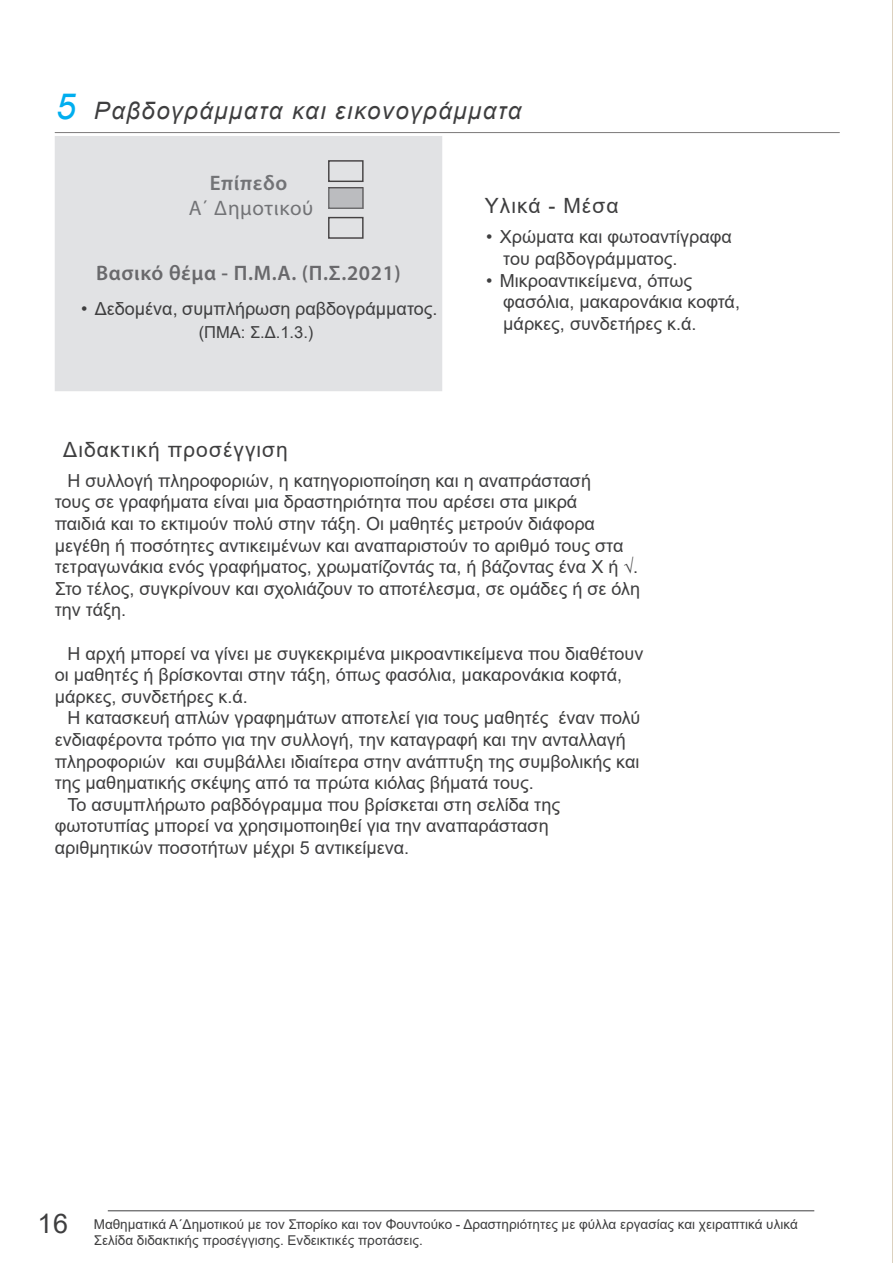
<style>
.page{position:relative;width:893px;height:1263px;background:#fff}
.page>*{position:absolute;margin:0;border:0;box-sizing:border-box;transform-origin:0 0}
.title_2{font:27px "Arial";color:#3e3e3f}
.title_1{font:italic 24px "Arial";letter-spacing:.06em;color:#3e3e3f}
.ylika{font:21px "Arial";letter-spacing:.05em;color:#3e3e3f}
.t1{font:600 21px "Myriad Pro";letter-spacing:.03em;color:#69696c}
.t2{font:21px "Myriad Pro";letter-spacing:.03em;color:#727376}
.t3{font:600 21px "Myriad Pro";letter-spacing:.03em;color:#727376}
.teachers_text{font:18px/21.6px "Arial";color:#3e3e3f}
.normal_11{font:16.5px "Arial";color:#3e3e3f}
.t4{font:13.5px/16.2px "Arial";color:#3e3e3f}
.s1{font-size:36px;color:#00aeef}
</style>
<div class="page">
<hr style="left:108px;top:1210px;width:706px;height:1px;background:#3e3e3f">
<hr style="left:55px;top:132px;width:785px;height:1px;background:#231f20">
<div style="left:56px;top:137px;width:385px;height:253px;background:#e1e2e4"></div>
<div style="left:55px;top:136px;width:387px;height:255px;border:2px solid #e1e2e4"></div>
<div style="left:328px;top:160px;width:36px;height:22px;border:1px solid #231f20"></div>
<div style="left:328px;top:187px;width:36px;height:22px;border:1px solid #231f20"></div>
<div style="left:328px;top:217px;width:36px;height:22px;border:1px solid #231f20"></div>
<hr style="left:892px;top:0;width:1px;height:1263px;background:#a48656">
<div style="left:329px;top:188px;width:34px;height:20px;background:#bbbcbf"></div>
<p class="title_1" style="left:55px;top:95px;width:468px"><span class="s1">5</span> Ραβδογράμματα και εικονογράμματα</p>
<p class="t3" style="left:210px;top:169px;width:79px">Επίπεδο</p>
<p class="t2" style="left:189px;top:195px;width:126px">Α΄ Δημοτικού</p>
<p class="t1" style="left:96px;top:259px;width:306px">Βασικό θέμα - Π.Μ.Α. (Π.Σ.2021)</p>
<p class="teachers_text" style="left:81px;top:298px;width:358px">• Δεδομένα, συμπλήρωση ραβδογράμματος.</p>
<p class="normal_11" style="left:199px;top:321px;width:116px">(ΠΜΑ: Σ.Δ.1.3.)</p>
<p class="ylika" style="left:485px;top:191px;width:135px">Υλικά - Μέσα</p>
<p class="teachers_text" style="left:503px;top:226px;width:230px;text-indent:-17px">• Χρώματα και φωτοαντίγραφα του ραβδογράμματος.</p>
<p class="teachers_text" style="left:503px;top:269px;width:238px;text-indent:-17px">• Μικροαντικείμενα, όπως φασόλια, μακαρονάκια κοφτά, μάρκες, συνδετήρες κ.ά.</p>
<p class="ylika" style="left:63px;top:435px;width:226px">Διδακτική προσέγγιση</p>
<p class="teachers_text" style="left:55px;top:469px;width:587px;text-indent:13px">Η συλλογή πληροφοριών, η κατηγοριοποίηση και η αναπράστασή<br>τους σε γραφήματα είναι μια δραστηριότητα που αρέσει στα μικρά<br>παιδιά και το εκτιμούν πολύ στην τάξη. Οι μαθητές μετρούν διάφορα μεγέθη ή ποσότητες αντικειμένων και αναπαριστούν το αριθμό τους στα τετραγωνάκια ενός γραφήματος, χρωματίζοντάς τα, ή βάζοντας ένα Χ ή √.<br>Στο τέλος, συγκρίνουν και σχολιάζουν το αποτέλεσμα, σε ομάδες ή σε όλη την τάξη.</p>
<p class="teachers_text" style="left:55px;top:642px;width:590px;text-indent:13px">Η αρχή μπορεί να γίνει με συγκεκριμένα μικροαντικείμενα που διαθέτουν οι μαθητές ή βρίσκονται στην τάξη, όπως φασόλια, μακαρονάκια κοφτά, μάρκες, συνδετήρες κ.ά.</p>
<p class="teachers_text" style="left:55px;top:707px;width:587px;text-indent:13px">Η κατασκευή απλών γραφημάτων αποτελεί για τους μαθητές έναν πολύ ενδιαφέροντα τρόπο για την συλλογή, την καταγραφή και την ανταλλαγή πληροφοριών και συμβάλλει ιδιαίτερα στην ανάπτυξη της συμβολικής και της μαθηματικής σκέψης από τα πρώτα κιόλας βήματά τους.</p>
<p class="teachers_text" style="left:55px;top:793px;width:507px;text-indent:13px">Το ασυμπλήρωτο ραβδόγραμμα που βρίσκεται στη σελίδα της φωτοτυπίας μπορεί να χρησιμοποιηθεί για την αναπαράσταση αριθμητικών ποσοτήτων μέχρι 5 αντικείμενα.</p>
<p class="title_2" style="left:37px;top:1205px;width:32px">16</p>
<p class="t4" style="left:94px;top:1216px;width:706px">Μαθηματικά Α΄Δημοτικού με τον Σπορίκο και τον Φουντούκο - Δραστηριότητες με φύλλα εργασίας και χειραπτικά υλικά<br>Σελίδα διδακτικής προσέγγισης. Ενδεικτικές προτάσεις.</p>
</div>
